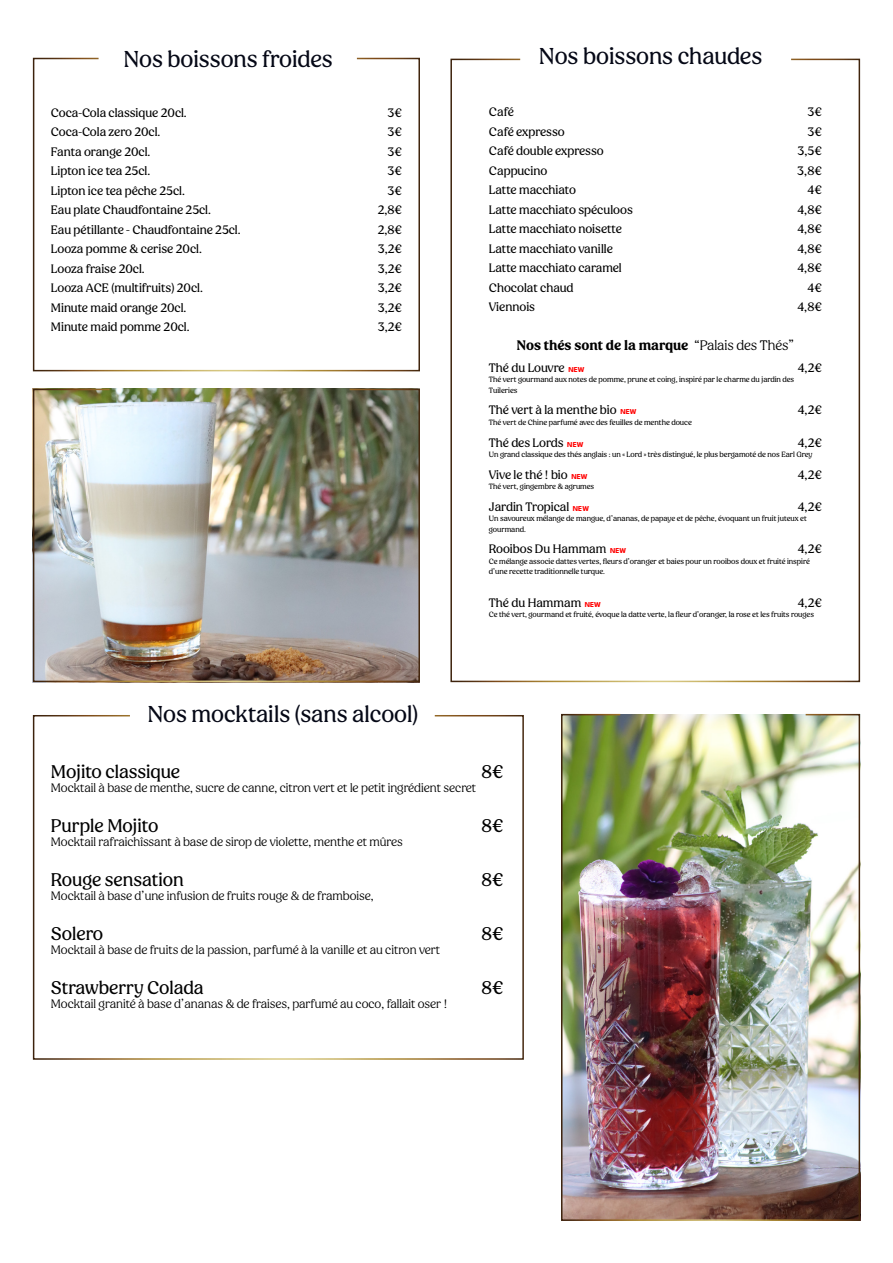
<style>
.page{position:relative;width:893px;height:1263px;background:#fff}
.page>*{position:absolute;margin:0;border:0;box-sizing:border-box;transform-origin:0 0}
.t1{font:22.5px "Peachi";color:#050816}
.t2{font:18px "Peachi";color:#000}
.t3{font:700 13.5px "Peachi";color:#000}
.t4{font:12px "Peachi";color:#000}
.t5{font:300 12px "Peachi";color:#000}
.t6{font:7.5px/10.5px "Peachi";color:#000}
.s1{font-weight:300}
.s2{font-family:"League Spartan";font-weight:700;font-size:7.5px;color:#f00}
</style>
<div class="page">
<svg style="left:32px;top:715px;width:492px;height:345px"></svg>
<svg style="left:32px;top:57px;width:388px;height:315px"></svg>
<svg style="left:450px;top:58px;width:411px;height:625px"></svg>
<img style="left:561px;top:713px;width:300px;height:508px">
<img style="left:32px;top:388px;width:388px;height:295px">
<p class="t1" style="left:124px;top:45px;width:210px">Nos boissons froides</p>
<p class="t4" style="left:51px;top:105px;width:137px">Coca-Cola classique 20cl.</p>
<p class="t4" style="left:388px;top:105px;width:16px">3€</p>
<p class="t4" style="left:51px;top:125px;width:111px">Coca-Cola zero 20cl.</p>
<p class="t4" style="left:388px;top:125px;width:16px">3€</p>
<p class="t4" style="left:51px;top:144px;width:101px">Fanta orange 20cl.</p>
<p class="t4" style="left:388px;top:144px;width:16px">3€</p>
<p class="t4" style="left:51px;top:164px;width:101px">Lipton ice tea 25cl.</p>
<p class="t4" style="left:388px;top:164px;width:16px">3€</p>
<p class="t4" style="left:51px;top:183px;width:136px">Lipton ice tea pêche 25cl.</p>
<p class="t4" style="left:388px;top:183px;width:16px">3€</p>
<p class="t4" style="left:51px;top:203px;width:162px">Eau plate Chaudfontaine 25cl.</p>
<p class="t4" style="left:378px;top:203px;width:26px">2,8€</p>
<p class="t4" style="left:51px;top:222px;width:191px">Eau pétillante - Chaudfontaine 25cl.</p>
<p class="t4" style="left:378px;top:222px;width:26px">2,8€</p>
<p class="t4" style="left:51px;top:242px;width:152px">Looza pomme &amp; cerise 20cl.</p>
<p class="t4" style="left:378px;top:242px;width:26px">3,2€</p>
<p class="t4" style="left:51px;top:261px;width:95px">Looza fraise 20cl.</p>
<p class="t4" style="left:378px;top:261px;width:26px">3,2€</p>
<p class="t4" style="left:51px;top:281px;width:154px">Looza ACE (multifruits) 20cl.</p>
<p class="t4" style="left:378px;top:281px;width:26px">3,2€</p>
<p class="t4" style="left:51px;top:300px;width:137px">Minute maid orange 20cl.</p>
<p class="t4" style="left:378px;top:300px;width:26px">3,2€</p>
<p class="t4" style="left:51px;top:320px;width:140px">Minute maid pomme 20cl.</p>
<p class="t4" style="left:378px;top:320px;width:26px">3,2€</p>
<p class="t1" style="left:539px;top:43px;width:224px">Nos boissons chaudes</p>
<p class="t4" style="left:489px;top:105px;width:27px">Café</p>
<p class="t4" style="left:807px;top:105px;width:16px">3€</p>
<p class="t4" style="left:489px;top:124px;width:77px">Café expresso</p>
<p class="t4" style="left:807px;top:124px;width:16px">3€</p>
<p class="t4" style="left:489px;top:144px;width:116px">Café double expresso</p>
<p class="t4" style="left:797px;top:144px;width:26px">3,5€</p>
<p class="t4" style="left:489px;top:163px;width:60px">Cappucino</p>
<p class="t4" style="left:797px;top:163px;width:26px">3,8€</p>
<p class="t4" style="left:489px;top:183px;width:89px">Latte macchiato</p>
<p class="t4" style="left:807px;top:183px;width:16px">4€</p>
<p class="t4" style="left:489px;top:202px;width:145px">Latte macchiato spéculoos</p>
<p class="t4" style="left:797px;top:202px;width:26px">4,8€</p>
<p class="t4" style="left:489px;top:222px;width:135px">Latte macchiato noisette</p>
<p class="t4" style="left:797px;top:222px;width:26px">4,8€</p>
<p class="t4" style="left:489px;top:241px;width:125px">Latte macchiato vanille</p>
<p class="t4" style="left:797px;top:241px;width:26px">4,8€</p>
<p class="t4" style="left:489px;top:261px;width:134px">Latte macchiato caramel</p>
<p class="t4" style="left:797px;top:261px;width:26px">4,8€</p>
<p class="t4" style="left:489px;top:280px;width:86px">Chocolat chaud</p>
<p class="t4" style="left:807px;top:280px;width:16px">4€</p>
<p class="t4" style="left:489px;top:300px;width:48px">Viennois</p>
<p class="t4" style="left:797px;top:300px;width:26px">4,8€</p>
<p class="t3" style="left:517px;top:337px;width:278px">Nos thés sont de la marque <span class="s1">“Palais des Thés”</span></p>
<p class="t4" style="left:489px;top:360px;width:97px">Thé du Louvre <span class="s2">NEW</span></p>
<p class="t4" style="left:798px;top:360px;width:26px">4,2€</p>
<p class="t6" style="left:489px;top:375px;width:307px">Thé vert gourmand aux notes de pomme, prune et coing, inspiré par le charme du jardin des<br>Tuileries</p>
<p class="t4" style="left:489px;top:403px;width:149px">Thé vert à la menthe bio <span class="s2">NEW</span></p>
<p class="t4" style="left:798px;top:403px;width:26px">4,2€</p>
<p class="t6" style="left:489px;top:418px;width:204px">Thé vert de Chine parfumé avec des feuilles de menthe douce</p>
<p class="t4" style="left:489px;top:435px;width:96px">Thé des Lords <span class="s2">NEW</span></p>
<p class="t4" style="left:798px;top:435px;width:26px">4,2€</p>
<p class="t6" style="left:489px;top:450px;width:325px">Un grand classique des thés anglais : un « Lord » très distingué, le plus bergamoté de nos Earl Grey</p>
<p class="t4" style="left:489px;top:467px;width:100px">Vive le thé ! bio <span class="s2">NEW</span></p>
<p class="t4" style="left:798px;top:467px;width:26px">4,2€</p>
<p class="t6" style="left:489px;top:482px;width:107px">Thé vert, gingembre &amp; agrumes</p>
<p class="t4" style="left:489px;top:499px;width:102px">Jardin Tropical <span class="s2">NEW</span></p>
<p class="t4" style="left:798px;top:499px;width:26px">4,2€</p>
<p class="t6" style="left:489px;top:514px;width:319px">Un savoureux mélange de mangue, d’ananas, de papaye et de pêche, évoquant un fruit juteux et gourmand.</p>
<p class="t4" style="left:489px;top:542px;width:139px">Rooibos Du Hammam <span class="s2">NEW</span></p>
<p class="t4" style="left:798px;top:542px;width:26px">4,2€</p>
<p class="t6" style="left:489px;top:557px;width:323px">Ce mélange associe dattes vertes, fleurs d’oranger et baies pour un rooibos doux et fruité inspiré d’une recette traditionnelle turque.</p>
<p class="t4" style="left:489px;top:595px;width:114px">Thé du Hammam <span class="s2">NEW</span></p>
<p class="t4" style="left:798px;top:595px;width:26px">4,2€</p>
<p class="t6" style="left:489px;top:610px;width:327px">Ce thé vert, gourmand et fruité, évoque la datte verte, la fleur d’oranger, la rose et les fruits rouges</p>
<p class="t1" style="left:148px;top:700px;width:272px">Nos mocktails (sans alcool)</p>
<p class="t2" style="left:51px;top:761px;width:131px">Mojito classique</p>
<p class="t2" style="left:482px;top:761px;width:23px">8€</p>
<p class="t5" style="left:51px;top:780px;width:427px">Mocktail à base de menthe, sucre de canne, citron vert et le petit ingrédient secret</p>
<p class="t2" style="left:51px;top:815px;width:109px">Purple Mojito</p>
<p class="t2" style="left:482px;top:815px;width:23px">8€</p>
<p class="t5" style="left:51px;top:834px;width:353px">Mocktail rafraichîssant à base de sirop de violette, menthe et mûres</p>
<p class="t2" style="left:51px;top:869px;width:134px">Rouge sensation</p>
<p class="t2" style="left:482px;top:869px;width:23px">8€</p>
<p class="t5" style="left:51px;top:888px;width:324px">Mocktail à base d’une infusion de fruits rouge &amp; de framboise,</p>
<p class="t2" style="left:51px;top:923px;width:54px">Solero</p>
<p class="t2" style="left:482px;top:923px;width:23px">8€</p>
<p class="t5" style="left:51px;top:942px;width:391px">Mocktail à base de fruits de la passion, parfumé à la vanille et au citron vert</p>
<p class="t2" style="left:51px;top:977px;width:154px">Strawberry Colada</p>
<p class="t2" style="left:482px;top:977px;width:23px">8€</p>
<p class="t5" style="left:51px;top:996px;width:398px">Mocktail granité à base d’ananas &amp; de fraises, parfumé au coco, fallait oser !</p>
</div>
